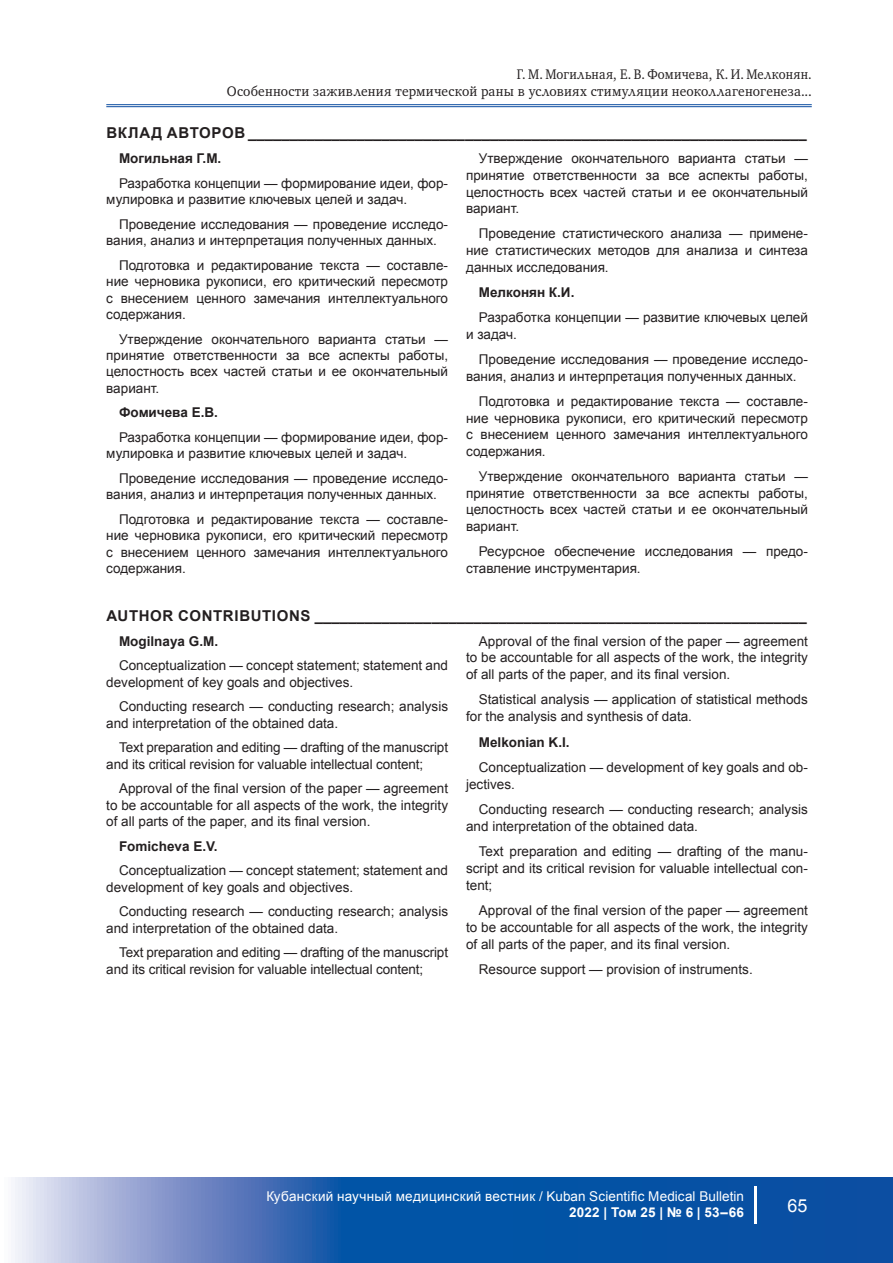
<style>
.page{position:relative;width:893px;height:1263px;background:#fff}
.page>*{position:absolute;margin:0;border:0;box-sizing:border-box;transform-origin:0 0}
.t1{font:18px "Arial";color:#fff}
.t2{font:700 15px "Arial";letter-spacing:.04em;color:#231f20}
.t3{font:14.25px/17.1px "Khartiya";letter-spacing:.015em;color:#231f20;text-align:right;scale:.9 1}
.t4{font:13.5px/16.2px "Arial";color:#231f20}
.t5{font:700 13.5px "Arial";color:#231f20}
.t6{font:13.5px "Arial";letter-spacing:.02em;color:#fff}
.t7{font:700 13.5px "Arial";letter-spacing:.015em;color:#fff}
</style>
<div class="page">
<hr style="left:106px;top:104px;width:706px;height:1px;background:#0d4da1">
<hr style="left:106px;top:106px;width:706px;height:1px;background:#0d4da1">
<svg style="left:15px;top:1178px;width:878px;height:85px;background:#326bb2"></svg>
<hr style="left:755px;top:1186px;width:2px;height:37px;background:#fff">
<p class="t3" style="left:227px;top:66px;width:651px">Г. М. Могильная, Е. В. Фомичева, К. И. Мелконян.<br>Особенности заживления термической раны в условиях стимуляции неоколлагеногенеза...</p>
<p class="t2" style="left:107px;top:125px;width:702px">ВКЛАД АВТОРОВ ___________________________________________________________________</p>
<p class="t5" style="left:119px;top:151px;width:104px">Могильная Г.М.</p>
<p class="t4" style="left:106px;top:175px;width:343px;text-indent:13px">Разработка концепции — формирование идеи, фор&shy;мулировка и развитие ключевых целей и задач.</p>
<p class="t4" style="left:106px;top:216px;width:343px;text-indent:13px">Проведение исследования — проведение исследо&shy;вания, анализ и интерпретация полученных данных.</p>
<p class="t4" style="left:106px;top:257px;width:343px;text-align:justify;text-indent:13px">Подготовка и редактирование текста — составле&shy;ние черновика рукописи, его критический пересмотр с внесением ценного замечания интеллектуального содержания.</p>
<p class="t4" style="left:106px;top:331px;width:343px;text-align:justify;text-indent:13px">Утверждение окончательного варианта статьи — принятие ответственности за все аспекты работы, целостность всех частей статьи и ее окончательный вариант.</p>
<p class="t5" style="left:119px;top:405px;width:100px">Фомичева Е.В.</p>
<p class="t4" style="left:106px;top:429px;width:343px;text-indent:13px">Разработка концепции — формирование идеи, фор&shy;мулировка и развитие ключевых целей и задач.</p>
<p class="t4" style="left:106px;top:470px;width:343px;text-indent:13px">Проведение исследования — проведение исследо&shy;вания, анализ и интерпретация полученных данных.</p>
<p class="t4" style="left:106px;top:511px;width:343px;text-align:justify;text-indent:13px">Подготовка и редактирование текста — составле&shy;ние черновика рукописи, его критический пересмотр с внесением ценного замечания интеллектуального содержания.</p>
<p class="t4" style="left:466px;top:150px;width:343px;line-height:16.6px;text-align:justify;text-indent:13px">Утверждение окончательного варианта статьи — принятие ответственности за все аспекты работы, целостность всех частей статьи и ее окончательный вариант.</p>
<p class="t4" style="left:466px;top:225px;width:343px;line-height:16.6px;text-align:justify;text-indent:13px">Проведение статистического анализа — примене&shy;ние статистических методов для анализа и синтеза данных исследования.</p>
<p class="t5" style="left:479px;top:285px;width:97px">Мелконян К.И.</p>
<p class="t4" style="left:466px;top:309px;width:343px;line-height:16.6px;text-indent:13px">Разработка концепции — развитие ключевых целей и задач.</p>
<p class="t4" style="left:466px;top:351px;width:343px;line-height:16.6px;text-indent:13px">Проведение исследования — проведение исследо&shy;вания, анализ и интерпретация полученных данных.</p>
<p class="t4" style="left:466px;top:393px;width:343px;line-height:16.6px;text-align:justify;text-indent:13px">Подготовка и редактирование текста — составле&shy;ние черновика рукописи, его критический пересмотр с внесением ценного замечания интеллектуального содержания.</p>
<p class="t4" style="left:466px;top:468px;width:343px;line-height:16.6px;text-align:justify;text-indent:13px">Утверждение окончательного варианта статьи — принятие ответственности за все аспекты работы, целостность всех частей статьи и ее окончательный вариант.</p>
<p class="t4" style="left:466px;top:543px;width:343px;line-height:16.6px;text-indent:13px">Ресурсное обеспечение исследования — предо&shy;ставление инструментария.</p>
<p class="t2" style="left:107px;top:607px;width:702px">AUTHOR CONTRIBUTIONS ___________________________________________________________</p>
<p class="t5" style="left:119px;top:633px;width:101px">Mog ilnaya G.M.</p>
<p class="t4" style="left:106px;top:657px;width:343px;text-indent:13px">Conceptualization — concept statement; statement and development of key goals and objectives.</p>
<p class="t4" style="left:106px;top:698px;width:343px;text-indent:13px">Conducting research — conducting research; analysis and interpretation of the obtained data.</p>
<p class="t4" style="left:106px;top:739px;width:343px;text-indent:13px">Text preparation and editing — drafting of the manuscript and its critical revision for valuable intellectual content;</p>
<p class="t4" style="left:106px;top:781px;width:343px;text-align:justify;text-indent:13px">Approval of the final version of the paper — agreement to be accountable for all aspects of the work, the integrity of all parts of the paper, and its final version.</p>
<p class="t5" style="left:119px;top:838px;width:100px">Fomicheva E.V.</p>
<p class="t4" style="left:106px;top:863px;width:343px;text-indent:13px">Conceptualization — concept statement; statement and development of key goals and objectives.</p>
<p class="t4" style="left:106px;top:904px;width:343px;text-indent:13px">Conducting research — conducting research; analysis and interpretation of the obtained data.</p>
<p class="t4" style="left:106px;top:945px;width:343px;text-indent:13px">Text preparation and editing — drafting of the manuscript and its critical revision for valuable intellectual content;</p>
<p class="t4" style="left:466px;top:632px;width:343px;line-height:16.8px;text-align:justify;text-indent:13px">Approval of the final version of the paper — agreement to be accountable for all aspects of the work, the integrity of all parts of the paper, and its final version.</p>
<p class="t4" style="left:466px;top:691px;width:343px;line-height:16.8px;text-indent:13px">Statistical analysis — application of statistical methods for the analysis and synthesis of data.</p>
<p class="t5" style="left:479px;top:734px;width:92px">Melkonian K.I.</p>
<p class="t4" style="left:466px;top:759px;width:343px;line-height:16.8px;text-indent:13px">Conceptualization — development of key goals and ob&shy;jectives.</p>
<p class="t4" style="left:466px;top:801px;width:343px;line-height:16.8px;text-indent:13px">Conducting research — conducting research; analysis and interpretation of the obtained data.</p>
<p class="t4" style="left:466px;top:843px;width:343px;line-height:16.8px;text-align:justify;text-indent:13px">Text preparation and editing — drafting of the manu&shy;script and its critical revision for valuable intellectual con&shy;tent;</p>
<p class="t4" style="left:466px;top:902px;width:343px;line-height:16.8px;text-align:justify;text-indent:13px">Approval of the final version of the paper — agreement to be accountable for all aspects of the work, the integrity of all parts of the paper, and its final version.</p>
<p class="t4" style="left:479px;top:961px;width:275px">Resource support — provision of instruments.</p>
<p class="t6" style="left:266px;top:1188px;width:479px">Кубанский научный медицинский вестник / Kuban Scientific Medical Bulletin</p>
<p class="t7" style="left:569px;top:1204px;width:176px">2022 | Toм 25 | № 6 | 53–66</p>
<h1 class="t1" style="left:787px;top:1195px;width:22px">65</h1>
</div>
